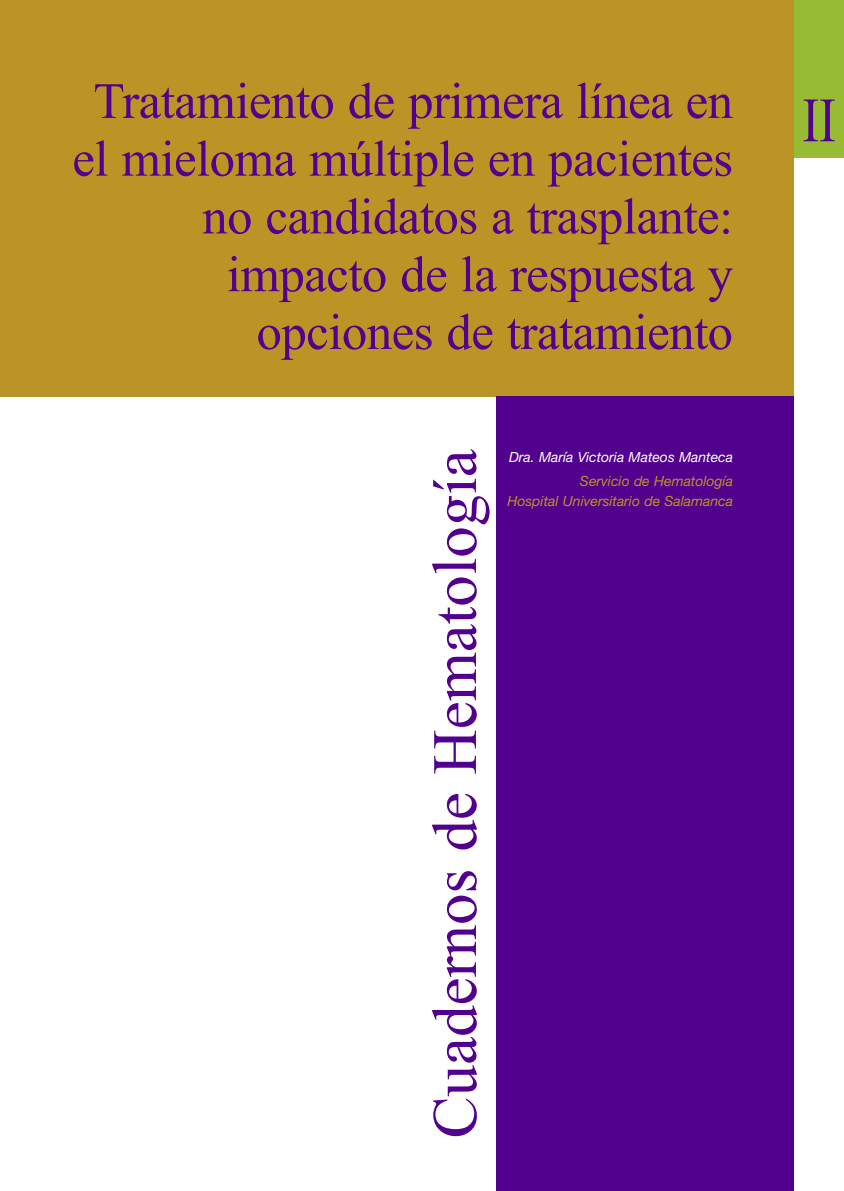
<style>
.page{position:relative;width:844px;height:1191px;background:#fff}
.page>*{position:absolute;margin:0;border:0;box-sizing:border-box;transform-origin:0 0}
.t1{font:63px "Times New Roman";color:#52008e}
.t2{font:63px "Times New Roman";color:#52008e;scale:.8 1}
.t3{font:50.75px/57.8px "Times New Roman";letter-spacing:-.01em;color:#52008e;text-align:right}
.t4{font:italic 14px/19.6px "Helvetica Neue";color:#ba9525;text-align:right}
.t5{font:italic 14px "Helvetica Neue";color:#fff}
</style>
<div class="page">
<div style="left:0;top:0;width:809px;height:397px;background:#ba9525"></div>
<div style="left:496px;top:397px;width:308px;height:794px;background:#52008e"></div>
<div style="left:794px;top:0;width:49px;height:179px;background:#98bb34"></div>
<div style="left:794px;top:159px;width:49px;height:1032px;background:#fff"></div>
<p class="t3" style="left:72px;top:71px;width:662px">Tratamiento de primera línea en el mieloma múltiple en pacientes no candidatos a trasplante: impacto de la respuesta y opciones de tratamiento</p>
<p class="t1" style="left:417px;top:1138px;width:690px;rotate:-90deg">Cuadernos de Hematología</p>
<p class="t5" style="left:509px;top:448px;width:225px">Dra. María Victoria Mateos Manteca</p>
<p class="t4" style="left:507px;top:471px;width:227px">Servicio de Hematología<br>Hospital Universitario de Salamanca</p>
<p class="t2" style="left:802px;top:83px;width:43px">II</p>
</div>
